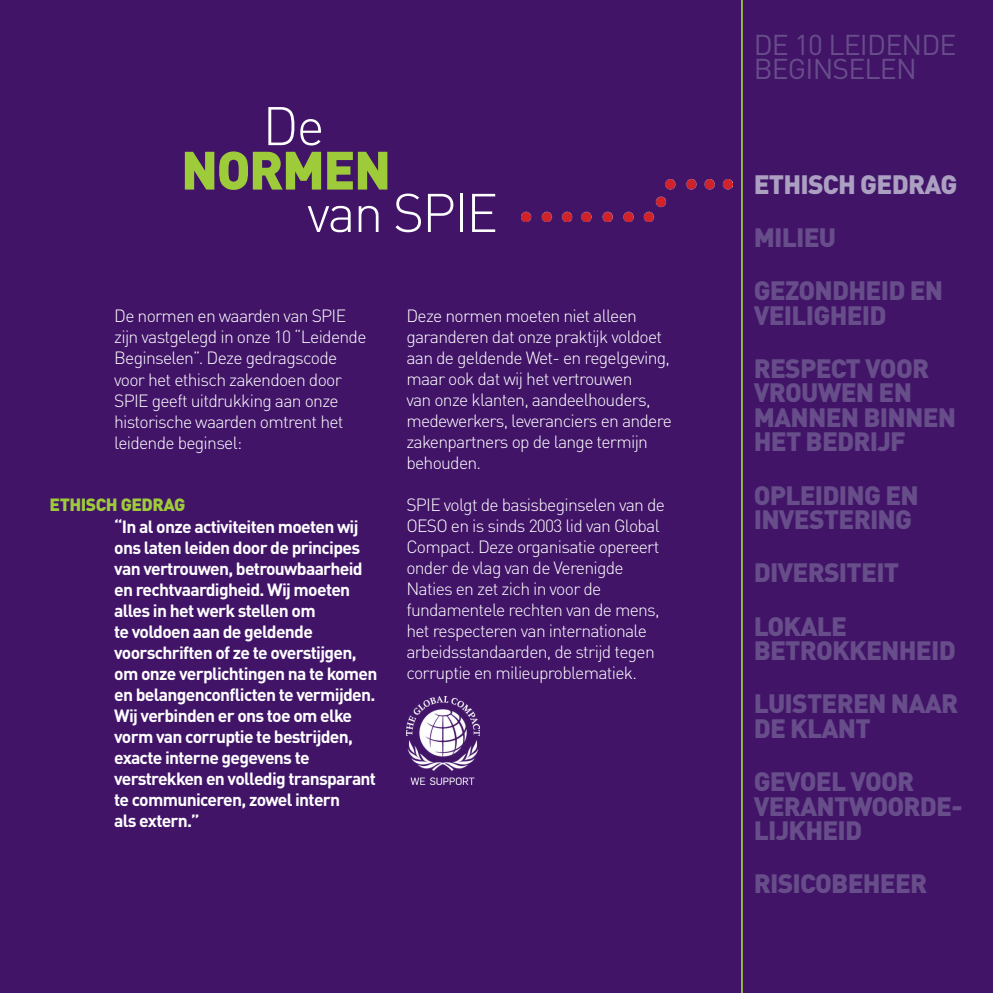
<style>
.page{position:relative;width:993px;height:993px;background:#fff}
.page>*{position:absolute;margin:0;border:0;box-sizing:border-box;transform-origin:0 0}
.t1{font:300 53.55px "DIN Pro";letter-spacing:-.04em;color:#fff}
.t2{font:900 53.02px "DIN";letter-spacing:-.03em;color:#9ecb3a}
.t3{font:28.35px/24.5px "DIN";letter-spacing:-.03em;color:#674d89}
.t4{font:900 26.25px/53.2px "DIN";letter-spacing:-.03em;color:#674d89}
.t5{font:900 26.25px "DIN";letter-spacing:-.03em;color:#aca0c2}
.t6{font:300 17.5px/21px "DIN Pro";letter-spacing:-.04em;color:#fff}
.t7{font:700 17.5px/21px "DIN Pro";letter-spacing:-.04em;color:#fff}
.t8{font:900 17.5px "DIN";letter-spacing:-.03em;color:#9ecb3a}
</style>
<div class="page">
<div style="left:0;top:0;width:992px;height:992px;background:#411468"></div>
<hr style="left:740px;top:0;width:2px;height:992px;background:#9ecb3a">
<img style="left:406px;top:696px;width:73px;height:88px">
<img style="left:521px;top:180px;width:211px;height:41px">
<h1 class="t1" style="left:262px;top:102px;width:64px">De</h1>
<h2 class="t2" style="left:181px;top:140px;width:211px">NORMEN</h2>
<h1 class="t1" style="left:307px;top:189px;width:193px">van SPIE</h1>
<p class="t6" style="left:114px;top:307px;width:254px">De normen en waarden van SPIE zijn vastgelegd in onze 10 “Leidende<br>Beginselen”. Deze gedragscode voor het ethisch zakendoen door<br>SPIE geeft uitdrukking aan onze historische waarden omtrent het leidende beginsel:</p>
<p class="t8" style="left:50px;top:495px;width:137px">ETHISCH GEDRAG</p>
<p class="t7" style="left:114px;top:517px;width:265px">“In al onze activiteiten moeten wij ons laten leiden door de principes van vertrouwen, betrouwbaarheid en rechtvaardigheid. Wij moeten alles in het werk stellen om<br>te voldoen aan de geldende voorschriften of ze te overstijgen, om onze verplichtingen na te komen en belangenconflicten te vermijden.<br>Wij verbinden er ons toe om elke vorm van corruptie te bestrijden, exacte interne gegevens te verstrekken en volledig transparant te communiceren, zowel intern<br>als extern.”</p>
<p class="t6" style="left:406px;top:306px;width:267px">Deze normen moeten niet alleen garanderen dat onze praktijk voldoet aan de geldende Wet- en regelgeving, maar ook dat wij het vertrouwen<br>van onze klanten, aandeelhouders, medewerkers, leveranciers en andere zakenpartners op de lange termijn behouden.</p>
<p class="t6" style="left:406px;top:495px;width:260px">SPIE volgt de basisbeginselen van de OESO en is sinds 2003 lid van Global Compact. Deze organisatie opereert onder de vlag van de Verenigde Naties en zet zich in voor de fundamentele rechten van de mens, het respecteren van internationale arbeidsstandaarden, de strijd tegen corruptie en milieuproblematiek.</p>
<h3 class="t3" style="left:753px;top:33px;width:204px">DE 10 LEIDENDE<br>BEGINSELEN</h3>
<h3 class="t5" style="left:753px;top:169px;width:205px">ETHISCH GEDRAG</h3>
<h3 class="t4" style="left:753px;top:211px;width:191px">MILIEU<br>GEZONDHEID EN</h3>
<h3 class="t4" style="left:753px;top:289px;width:177px">VEILIGHEID<br>RESPECT VOOR</h3>
<h3 class="t4" style="left:753px;top:381px;width:204px;line-height:24.5px">VROUWEN EN<br>MANNEN BINNEN<br>HET BEDRIJF</h3>
<h3 class="t4" style="left:753px;top:483px;width:167px;line-height:24.5px">OPLEIDING EN<br>INVESTERING</h3>
<h3 class="t4" style="left:753px;top:546px;width:147px">DIVERSITEIT<br>LOKALE</h3>
<h3 class="t4" style="left:753px;top:624px;width:206px">BETROKKENHEID<br>LUISTEREN NAAR</h3>
<h3 class="t4" style="left:753px;top:701px;width:162px">DE KLANT<br>GEVOEL VOOR</h3>
<h3 class="t4" style="left:753px;top:793px;width:210px;line-height:24.5px">VERANTWOORDE-<br>LIJKHEID</h3>
<h3 class="t4" style="left:753px;top:857px;width:175px">RISICOBEHEER</h3>
</div>
